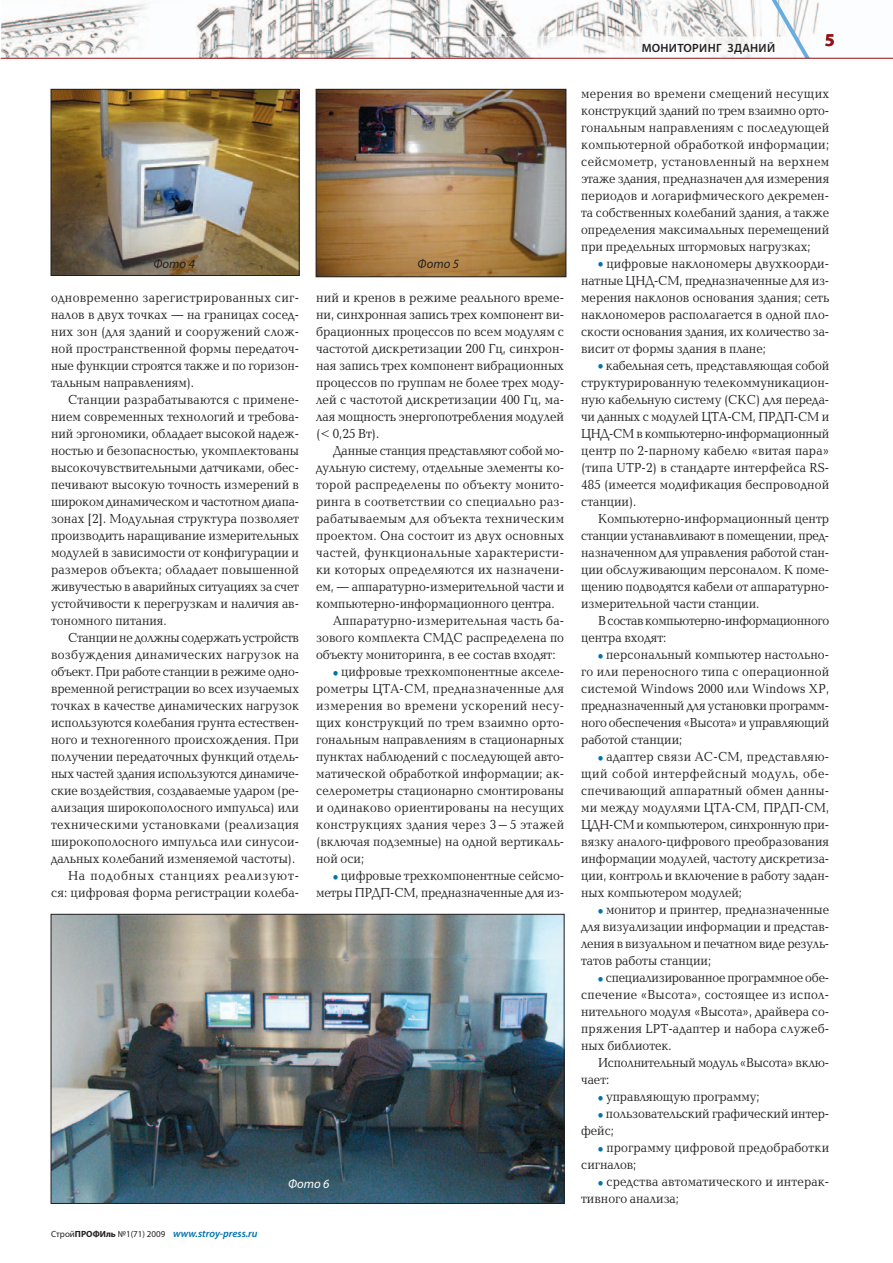
<style>
.page{position:relative;width:893px;height:1263px;background:#fff}
.page>*{position:absolute;margin:0;border:0;box-sizing:border-box;transform-origin:0 0}
.t1{font:700 18px "Myriad Pro";color:#941114}
.t2{font:13.5px/17px "Baltica C";color:#231f20;text-align:justify;scale:.9 1}
.t3{font:13.5px/17px "Baltica C";color:#231f20;text-align:justify;scale:.91 1}
.t4{font:13.5px "Baltica C";letter-spacing:.025em;color:#231f20;scale:.9 1}
.t5{font:13.5px "Baltica C";letter-spacing:.02em;color:#231f20;scale:.9 1}
.t6{font:13.5px/17px "Baltica C";letter-spacing:-.025em;color:#231f20;scale:.9 1}
.t7{font:13.5px "Baltica C";letter-spacing:.035em;color:#231f20;scale:.9 1}
.t8{font:italic 12.75px "Myriad Pro";letter-spacing:.005em;color:#231f20}
.t9{font:italic 12.75px "Myriad Pro";color:#fff}
.t10{font:600 12px "Myriad Pro";letter-spacing:.025em;color:#231f20}
.t11{font:italic 600 10.5px "Myriad Pro";color:#0073ae}
.s1{font-family:"Free Set C";font-weight:700;color:#0073ae}
.s2{font-weight:400;font-style:normal;font-size:9px;color:#231f20}
.s3{font-weight:700;font-style:normal;font-size:9px;color:#231f20}
</style>
<div class="page">
<img style="left:1px;top:0;width:892px;height:58px">
<img style="left:434px;top:37px;width:328px;height:21px">
<svg style="left:762px;top:0;width:48px;height:58px"></svg>
<hr style="left:1px;top:58px;width:892px;height:1px;background:#941114">
<img style="left:53px;top:91px;width:244px;height:183px">
<div style="left:51px;top:89px;width:248px;height:187px;border:1px solid #231f20"></div>
<img style="left:53px;top:916px;width:509px;height:285px">
<div style="left:51px;top:914px;width:513px;height:289px;border:1px solid #231f20"></div>
<img style="left:318px;top:91px;width:246px;height:184px">
<div style="left:316px;top:89px;width:250px;height:188px;border:1px solid #231f20"></div>
<p class="t8" style="left:153px;top:259px;width:43px">Фото 4</p>
<p class="t8" style="left:418px;top:259px;width:43px">Фото 5</p>
<p class="t2" style="left:51px;top:290px;width:277px">одновременно зарегистрированных сиг&shy;налов в двух точках — на границах сосед&shy;них зон (для зданий и сооружений слож&shy;ной пространственной формы передаточ&shy;ные функции строятся также и по горизон&shy;тальным направлениям).</p>
<p class="t2" style="left:51px;top:392px;width:277px;text-indent:17px">Станции разрабатываются с примене&shy;нием современных технологий и требова&shy;ний эргономики, обладает высокой надеж&shy;ностью и безопасностью, укомплектованы высокочувствительными датчиками, обес&shy;печивают высокую точность измерений в широком динамическом и частотном диапа&shy;зонах [2]. Модульная структура позволяет производить наращивание измерительных модулей в зависимости от конфигурации и размеров объекта; обладает повышенной живучестью в аварийных ситуациях за счет устойчивости к перегрузкам и наличия ав&shy;тономного питания.</p>
<p class="t2" style="left:51px;top:630px;width:277px;text-align:right">Станции не должны содержать устройств возбуждения динамических нагрузок на объект. При работе станции в режиме одно&shy;временной регистрации во всех изучаемых точках в качестве динамических нагрузок используются колебания грунта естествен&shy;ного и техногенного происхождения. При получении передаточных функций отдель&shy;ных частей здания используются динамиче&shy;ские воздействия, создаваемые ударом (ре&shy;ализация широкополосного импульса) или техническими установками (реализация широкополосного импульса или синусои&shy;дальных колебаний изменяемой частоты).<br>На подобных станциях реализуют&shy;ся: цифровая форма регистрации колеба-</p>
<p class="t3" style="left:316px;top:290px;width:274px">ний и кренов в режиме реального време&shy;ни, синхронная запись трех компонент ви&shy;брационных процессов по всем модулям с частотой дискретизации 200 Гц, синхрон&shy;ная запись трех компонент вибрационных процессов по группам не более трех моду&shy;лей с частотой дискретизации 400 Гц, ма&shy;лая мощность энергопотребления модулей (&lt; 0,25 Вт).</p>
<p class="t2" style="left:333px;top:443px;width:258px">Данные станция представляют собой мо-</p>
<p class="t2" style="left:316px;top:460px;width:277px">дульную систему, отдельные элементы ко-</p>
<p class="t4" style="left:316px;top:479px;width:277px">торой распределены по объекту монито-</p>
<p class="t4" style="left:316px;top:496px;width:277px">ринга в соответствии со специально раз-</p>
<p class="t4" style="left:316px;top:513px;width:277px">рабатываемым для объекта техническим</p>
<p class="t5" style="left:316px;top:530px;width:277px">проектом. Она состоит из двух основных</p>
<p class="t7" style="left:316px;top:547px;width:277px">частей, функциональные характеристи-</p>
<p class="t4" style="left:316px;top:564px;width:277px">ки которых определяются их назначени-</p>
<p class="t2" style="left:316px;top:579px;width:277px">ем, — аппаратурно-измерительной части и</p>
<p class="t2" style="left:316px;top:596px;width:267px">компьютерно-информационного центра.</p>
<p class="t5" style="left:333px;top:615px;width:258px">Аппаратурно-измерительная часть ба-</p>
<p class="t2" style="left:316px;top:630px;width:277px">зового комплекта СМДС распределена по</p>
<p class="t2" style="left:316px;top:647px;width:268px">объекту мониторинга, в ее состав входят:</p>
<p class="t2" style="left:316px;top:664px;width:277px;text-indent:17px"><span class="s1">•</span> цифровые трехкомпонентные акселе&shy;рометры ЦТА-СМ, предназначенные для измерения во времени ускорений несу&shy;щих конструкций по трем взаимно орто&shy;гональным направлениям в стационарных пунктах наблюдений с последующей авто&shy;матической обработкой информации; ак&shy;селерометры стационарно смонтированы и одинаково ориентированы на несущих конструкциях здания через 3–5 этажей (включая подземные) на одной вертикаль&shy;ной оси;</p>
<p class="t2" style="left:316px;top:868px;width:277px;text-align:right"><span class="s1">•</span> цифровые трехкомпонентные сейсмо&shy;метры ПРДП-СМ, предназначенные для из-</p>
<p class="t11" style="left:51px;top:1230px;width:208px"><span class="s2">Cтрой</span><span class="s3">ПРОФИль</span> <span class="s2">№1(71) 2009</span> www.stroy-press.ru</p>
<p class="t9" style="left:288px;top:1179px;width:43px">Фото 6</p>
<p class="t10" style="left:642px;top:44px;width:135px">МОНИТОРИНГ ЗДАНИЙ</p>
<h1 class="t1" style="left:825px;top:33px;width:11px">5</h1>
<p class="t2" style="left:581px;top:86px;width:277px">мерения во времени смещений несущих конструкций зданий по трем взаимно орто&shy;гональным направлениям с последующей компьютерной обработкой информации; сейсмометр, установленный на верхнем этаже здания, предназначен для измерения периодов и логарифмического декремен&shy;та собственных колебаний здания, а также определения максимальных перемещений при предельных штормовых нагрузках;</p>
<p class="t2" style="left:581px;top:256px;width:277px;text-indent:17px"><span class="s1">•</span> цифровые наклономеры двухкоорди&shy;натные ЦНД-СМ, предназначенные для из&shy;мерения наклонов основания здания; сеть наклономеров располагается в одной пло&shy;скости основания здания, их количество за&shy;висит от формы здания в плане;</p>
<p class="t2" style="left:581px;top:358px;width:277px;text-indent:17px"><span class="s1">•</span> кабельная сеть, представляющая собой структурированную телекоммуникацион&shy;ную кабельную систему (СКС) для переда&shy;чи данных с модулей ЦТА-СМ, ПРДП-СМ и ЦНД-СМ в компьютерно-информационный центр по 2-парному кабелю «витая пара» (типа UTP-2) в стандарте интерфейса RS-485 (имеется модификация беспроводной станции).</p>
<p class="t2" style="left:581px;top:511px;width:277px;text-indent:17px">Компьютерно-информационный центр станции устанавливают в помещении, пред&shy;назначенном для управления работой стан&shy;ции обслуживающим персоналом. К поме&shy;щению подводятся кабели от аппаратурно&shy;измерительной части станции.</p>
<p class="t6" style="left:581px;top:613px;width:277px;text-indent:17px">В состав компьютерно-информационного центра входят:</p>
<p class="t2" style="left:581px;top:647px;width:277px;text-indent:17px"><span class="s1">•</span> персональный компьютер настольно&shy;го или переносного типа с операционной системой Windows 2000 или Windows ХР, предназначенный для установки программ&shy;ного обеспечения «Высота» и управляющий работой станции;</p>
<p class="t2" style="left:581px;top:749px;width:277px;text-indent:17px"><span class="s1">•</span> адаптер связи АС-СМ, представляю&shy;щий собой интерфейсный модуль, обе&shy;спечивающий аппаратный обмен данны&shy;ми между модулями ЦТА-СМ, ПРДП-СМ, ЦДН-СМ и компьютером, синхронную при&shy;вязку аналого-цифрового преобразования информации модулей, частоту дискретиза&shy;ции, контроль и включение в работу задан&shy;ных компьютером модулей;</p>
<p class="t2" style="left:581px;top:902px;width:277px;text-indent:17px"><span class="s1">•</span> монитор и принтер, предназначенные для визуализации информации и представ&shy;ления в визуальном и печатном виде резуль&shy;татов работы станции;</p>
<p class="t2" style="left:581px;top:970px;width:277px;text-indent:17px"><span class="s1">•</span> специализированное программное обе&shy;спечение «Высота», состоящее из испол&shy;нительного модуля «Высота», драйвера со&shy;пряжения LPT-адаптер и набора служеб&shy;ных библиотек.</p>
<p class="t2" style="left:581px;top:1055px;width:277px;text-indent:17px">Исполнительный модуль «Высота» вклю&shy;чает:</p>
<p class="t2" style="left:598px;top:1089px;width:181px"><span class="s1">•</span> управляющую программу;</p>
<p class="t2" style="left:581px;top:1106px;width:277px;text-indent:17px"><span class="s1">•</span> пользовательский графический интер&shy;фейс;</p>
<p class="t2" style="left:581px;top:1140px;width:277px;text-indent:17px"><span class="s1">•</span> программу цифровой предобработки сигналов;</p>
<p class="t2" style="left:581px;top:1174px;width:277px;text-indent:17px"><span class="s1">•</span> средства автоматического и интерак&shy;тивного анализа;</p>
</div>
